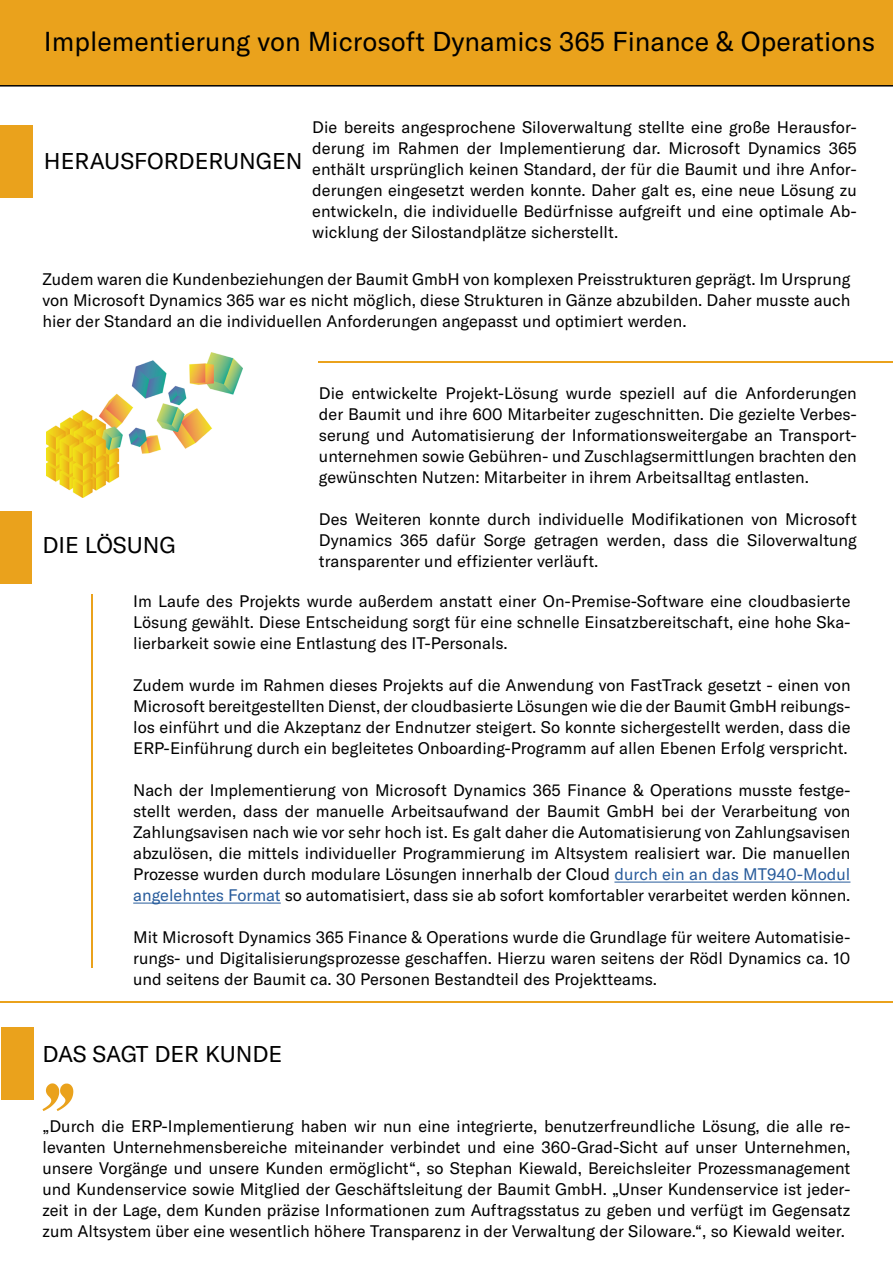
<style>
.page{position:relative;width:893px;height:1263px;background:#fff}
.page>*{position:absolute;margin:0;border:0;box-sizing:border-box;transform-origin:0 0}
.t1{font:27px "GT America";color:#000}
.t2{font:22.5px "GT America";color:#000}
.t3{font:16.5px/21px "GT America";color:#000;text-align:justify}
.s1{color:#275b9b}
</style>
<div class="page">
<div style="left:0;top:0;width:893px;height:85px;background:#eaa21c"></div>
<hr style="left:0;top:85px;width:893px;height:2px;background:#000">
<div style="left:0;top:511px;width:32px;height:73px;background:#eaa21c"></div>
<hr style="left:0;top:1001px;width:893px;height:1px;background:#eaa21c">
<hr style="left:91px;top:594px;width:1px;height:373px;background:#eaa21c">
<hr style="left:614px;top:882px;width:236px;height:1px;background:#275b9b">
<hr style="left:133px;top:903px;width:148px;height:1px;background:#275b9b">
<div style="left:0;top:125px;width:32px;height:73px;background:#eaa21c"></div>
<hr style="left:319px;top:361px;width:574px;height:2px;background:#eaa21c">
<img style="left:47px;top:352px;width:195px;height:146px">
<div style="left:1px;top:1027px;width:32px;height:72px;background:#eaa21c"></div>
<svg style="left:43px;top:1083px;width:30px;height:28px"></svg>
<h1 class="t1" style="left:44px;top:26px;width:833px">Implementierung von Microsoft Dynamics 365 Finance &amp; Operations</h1>
<p class="t3" style="left:312px;top:117px;width:546px">Die bereits angesprochene Siloverwaltung stellte eine große Herausfor&shy;derung im Rahmen der Implementierung dar. Microsoft Dynamics 365 enthält ursprünglich keinen Standard, der für die Baumit und ihre Anfor&shy;derungen eingesetzt werden konnte. Daher galt es, eine neue Lösung zu entwickeln, die individuelle Bedürfnisse aufgreift und eine optimale Ab&shy;wicklung der Silostandplätze sicherstellt.</p>
<p class="t3" style="left:43px;top:269px;width:809px">Zudem waren die Kundenbeziehungen der Baumit GmbH von komplexen Preisstrukturen geprägt. Im Ursprung von Microsoft Dynamics 365 war es nicht möglich, diese Strukturen in Gänze abzubilden. Daher musste auch hier der Standard an die individuellen Anforderungen angepasst und optimiert werden.</p>
<h2 class="t2" style="left:44px;top:148px;width:260px">HERAUSFORDERUNGEN</h2>
<p class="t3" style="left:319px;top:382px;width:539px">Die entwickelte Projekt-Lösung wurde speziell auf die Anforderungen der Baumit und ihre 600 Mitarbeiter zugeschnitten. Die gezielte Verbes&shy;serung und Automatisierung der Informationsweitergabe an Transport&shy;unternehmen sowie Gebühren- und Zuschlagsermittlungen brachten den gewünschten Nutzen: Mitarbeiter in ihrem Arbeitsalltag entlasten.</p>
<p class="t3" style="left:319px;top:508px;width:539px">Des Weiteren konnte durch individuelle Modifikationen von Microsoft Dynamics 365 dafür Sorge getragen werden, dass die Siloverwaltung transparenter und effizienter verläuft.</p>
<p class="t3" style="left:133px;top:591px;width:719px">Im Laufe des Projekts wurde außerdem anstatt einer On-Premise-Software eine cloudbasierte Lösung gewählt. Diese Entscheidung sorgt für eine schnelle Einsatzbereitschaft, eine hohe Ska&shy;lierbarkeit sowie eine Entlastung des IT-Personals.</p>
<p class="t3" style="left:133px;top:675px;width:719px">Zudem wurde im Rahmen dieses Projekts auf die Anwendung von FastTrack gesetzt - einen von Microsoft bereitgestellten Dienst, der cloudbasierte Lösungen wie die der Baumit GmbH reibungs&shy;los einführt und die Akzeptanz der Endnutzer steigert. So konnte sichergestellt werden, dass die ERP-Einführung durch ein begleitetes Onboarding-Programm auf allen Ebenen Erfolg verspricht.</p>
<p class="t3" style="left:133px;top:780px;width:719px">Nach der Implementierung von Microsoft Dynamics 365 Finance &amp; Operations musste festge&shy;stellt werden, dass der manuelle Arbeitsaufwand der Baumit GmbH bei der Verarbeitung von Zahlungsavisen nach wie vor sehr hoch ist. Es galt daher die Automatisierung von Zahlungsavisen abzulösen, die mittels individueller Programmierung im Altsystem realisiert war. Die manuellen Prozesse wurden durch modulare Lösungen innerhalb der Cloud <span class="s1">durch ein an das MT940-Modul angelehntes Format</span> so automatisiert, dass sie ab sofort komfortabler verarbeitet werden können.</p>
<p class="t3" style="left:133px;top:927px;width:719px">Mit Microsoft Dynamics 365 Finance &amp; Operations wurde die Grundlage für weitere Automatisie&shy;rungs- und Digitalisierungsprozesse geschaffen. Hierzu waren seitens der Rödl Dynamics ca. 10 und seitens der Baumit ca. 30 Personen Bestandteil des Projektteams.</p>
<h2 class="t2" style="left:43px;top:532px;width:135px">DIE LÖSUNG</h2>
<h2 class="t2" style="left:43px;top:1040px;width:241px">DAS SAGT DER KUNDE</h2>
<p class="t3" style="left:43px;top:1116px;width:809px">„Durch die ERP-Implementierung haben wir nun eine integrierte, benutzerfreundliche Lösung, die alle re&shy;levanten Unternehmensbereiche miteinander verbindet und eine 360-Grad-Sicht auf unser Unternehmen, unsere Vorgänge und unsere Kunden ermöglicht“, so Stephan Kiewald, Bereichsleiter Prozessmanagement und Kundenservice sowie Mitglied der Geschäftsleitung der Baumit GmbH. „Unser Kundenservice ist jeder&shy;zeit in der Lage, dem Kunden präzise Informationen zum Auftragsstatus zu geben und verfügt im Gegensatz zum Altsystem über eine wesentlich höhere Transparenz in der Verwaltung der Siloware.“, so Kiewald weiter.</p>
</div>
